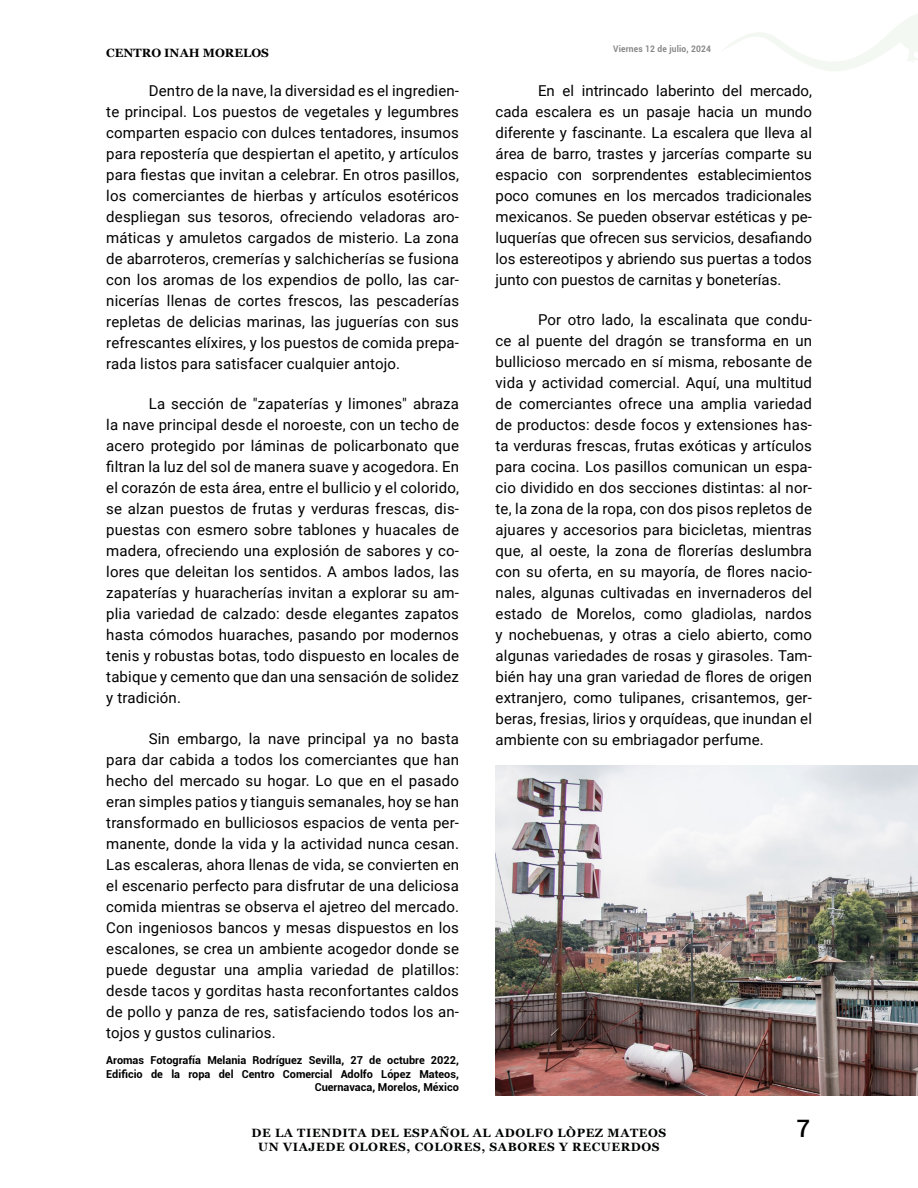
<style>
.page{position:relative;width:918px;height:1188px;background:#fff}
.page>*{position:absolute;margin:0;border:0;box-sizing:border-box;transform-origin:0 0}
.t1{font:500 24px "Roboto";color:#000}
.t2{font:15px/21px "Roboto";letter-spacing:.01em;color:#000;text-align:justify}
.t3{font:700 12px "Georgia";letter-spacing:.05em;color:#010202}
.t4{font:700 12px "Georgia";color:#000}
.t5{font:700 10.95px/13.5px "Roboto";color:#000;text-align:right}
.t6{font:700 9px "Roboto";letter-spacing:.02em;color:#878787;scale:.94 1}
</style>
<div class="page">
<img style="left:496px;top:765px;width:422px;height:331px">
<svg style="left:723px;top:14px;width:195px;height:57px"></svg>
<p class="t4" style="left:106px;top:43px;width:164px">CENTRO INAH MORELOS</p>
<p class="t2" style="left:106px;top:80px;width:354px;text-indent:43px">Dentro de la nave, la diversidad es el ingredien&shy;te principal. Los puestos de vegetales y legumbres comparten espacio con dulces tentadores, insumos para repostería que despiertan el apetito, y artículos para fiestas que invitan a celebrar. En otros pasillos, los comerciantes de hierbas y artículos esotéricos despliegan sus tesoros, ofreciendo veladoras aro&shy;máticas y amuletos cargados de misterio. La zona de abarroteros, cremerías y salchicherías se fusiona con los aromas de los expendios de pollo, las car&shy;nicerías llenas de cortes frescos, las pescaderías repletas de delicias marinas, las juguerías con sus refrescantes elíxires, y los puestos de comida prepa&shy;rada listos para satisfacer cualquier antojo.</p>
<p class="t2" style="left:106px;top:393px;width:354px;text-indent:43px">La sección de "zapaterías y limones" abraza la nave principal desde el noroeste, con un techo de acero protegido por láminas de policarbonato que filtran la luz del sol de manera suave y acogedora. En el corazón de esta área, entre el bullicio y el colorido, se alzan puestos de frutas y verduras frescas, dis&shy;puestas con esmero sobre tablones y huacales de madera, ofreciendo una explosión de sabores y co&shy;lores que deleitan los sentidos. A ambos lados, las zapaterías y huaracherías invitan a explorar su am&shy;plia variedad de calzado: desde elegantes zapatos hasta cómodos huaraches, pasando por modernos tenis y robustas botas, todo dispuesto en locales de tabique y cemento que dan una sensación de solidez y tradición.</p>
<p class="t2" style="left:106px;top:727px;width:354px;text-indent:43px">Sin embargo, la nave principal ya no basta para dar cabida a todos los comerciantes que han hecho del mercado su hogar. Lo que en el pasado eran simples patios y tianguis semanales, hoy se han transformado en bulliciosos espacios de venta per&shy;manente, donde la vida y la actividad nunca cesan.<br>Las escaleras, ahora llenas de vida, se convierten en el escenario perfecto para disfrutar de una deliciosa comida mientras se observa el ajetreo del mercado.<br>Con ingeniosos bancos y mesas dispuestos en los escalones, se crea un ambiente acogedor donde se puede degustar una amplia variedad de platillos: desde tacos y gorditas hasta reconfortantes caldos de pollo y panza de res, satisfaciendo todos los an&shy;tojos y gustos culinarios.</p>
<p class="t5" style="left:106px;top:1053px;width:354px">Aromas Fotografía Melania Rodríguez Sevilla, 27 de octubre 2022,<br>Edificio de la ropa del Centro Comercial Adolfo López Mateos,<br>Cuernavaca, Morelos, México</p>
<p class="t6" style="left:613px;top:43px;width:106px">Viernes 12 de julio, 2024</p>
<p class="t2" style="left:496px;top:80px;width:318px;text-indent:43px">En el intrincado laberinto del mercado, cada escalera es un pasaje hacia un mundo diferente y fascinante. La escalera que lleva al área de barro, trastes y jarcerías comparte su espacio con sorprendentes establecimientos poco comunes en los mercados tradicionales mexicanos. Se pueden observar estéticas y pe&shy;luquerías que ofrecen sus servicios, desafiando los estereotipos y abriendo sus puertas a todos junto con puestos de carnitas y boneterías.</p>
<p class="t2" style="left:496px;top:309px;width:318px;text-indent:43px">Por otro lado, la escalinata que condu&shy;ce al puente del dragón se transforma en un bullicioso mercado en sí misma, rebosante de vida y actividad comercial. Aquí, una multitud de comerciantes ofrece una amplia variedad de productos: desde focos y extensiones has&shy;ta verduras frescas, frutas exóticas y artículos para cocina. Los pasillos comunican un espa&shy;cio dividido en dos secciones distintas: al nor&shy;te, la zona de la ropa, con dos pisos repletos de ajuares y accesorios para bicicletas, mientras que, al oeste, la zona de florerías deslumbra con su oferta, en su mayoría, de flores nacio&shy;nales, algunas cultivadas en invernaderos del estado de Morelos, como gladiolas, nardos y nochebuenas, y otras a cielo abierto, como algunas variedades de rosas y girasoles. Tam&shy;bién hay una gran variedad de flores de origen extranjero, como tulipanes, crisantemos, ger&shy;beras, fresias, lirios y orquídeas, que inundan el ambiente con su embriagador perfume.</p>
<p class="t3" style="left:252px;top:1124px;width:416px">DE LA TIENDITA DEL ESPAÑOL AL ADOLFO LÒPEZ MATEOS</p>
<h1 class="t1" style="left:796px;top:1112px;width:15px">7</h1>
<p class="t3" style="left:258px;top:1138px;width:403px">UN VIAJEDE OLORES, COLORES, SABORES Y RECUERDOS</p>
</div>
